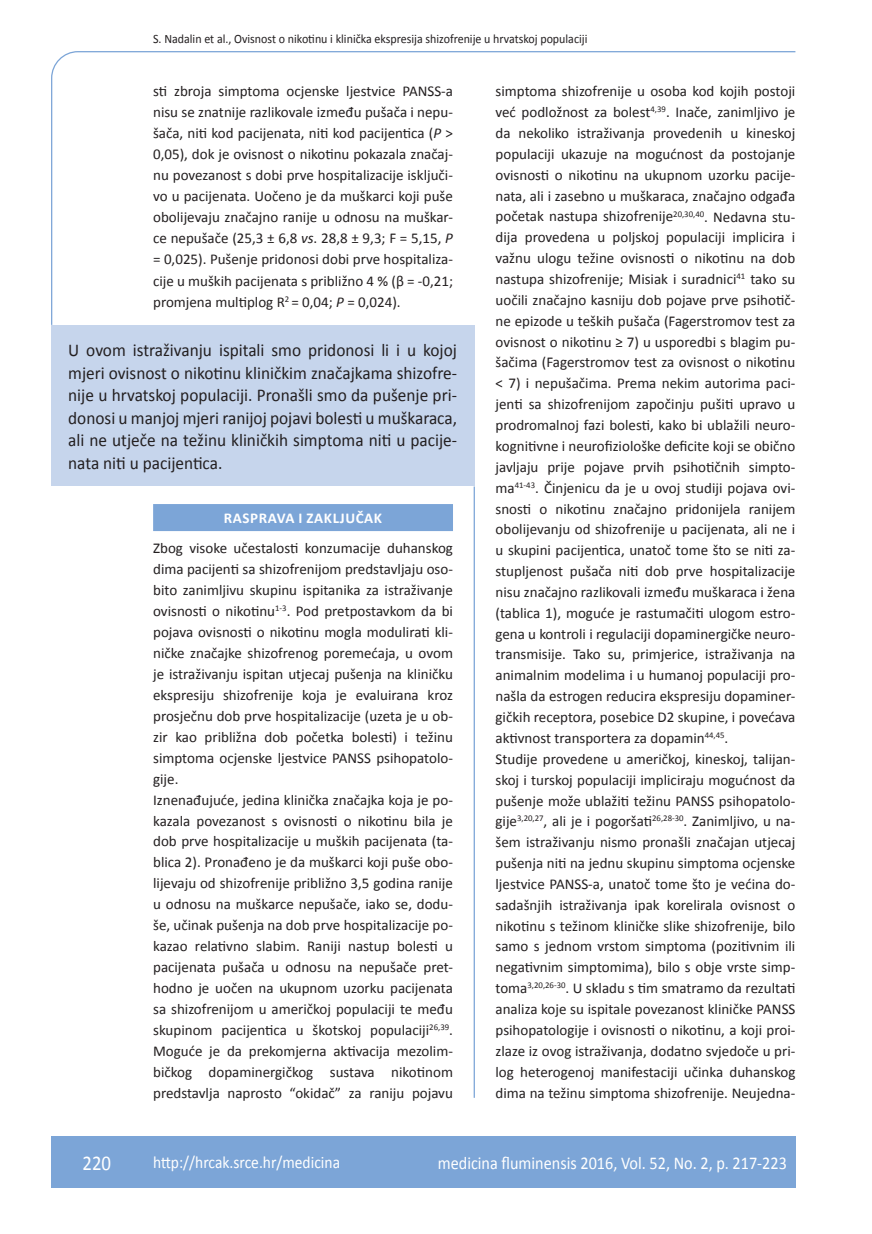
<style>
.page{position:relative;width:872px;height:1234px;background:#fff}
.page>*{position:absolute;margin:0;border:0;box-sizing:border-box;transform-origin:0 0}
.t1{font:21px "Calibri";color:#fff;scale:.9 1}
.t2{font:18px/22.5px "Calibri";color:#231f20;text-align:justify;scale:.96 1}
.t3{font:18px "Calibri";color:#fff;scale:.9 1}
.t4{font:17.25px "Calibri";color:#fff;scale:.9 1}
.t5{font:15px/20.9px "Calibri";color:#231f20}
.t6{font:700 15px "Calibri";letter-spacing:.04em;color:#fff}
.t7{font:12.75px "Calibri";color:#231f20;scale:.94 1}
.s1{font-style:italic}
</style>
<div class="page">
<svg style="left:51px;top:51px;width:745px;height:275px"></svg>
<hr style="left:473px;top:486px;width:2px;height:611px;background:#7ca5d7">
<div style="left:51px;top:1135px;width:744px;height:51px;background:#7ca5d7"></div>
<div style="left:51px;top:325px;width:423px;height:161px;background:#c6d5ec"></div>
<div style="left:153px;top:504px;width:300px;height:27px;background:#7ca5d7"></div>
<p class="t7" style="left:153px;top:30px;width:463px">S. Nadalin et al., Ovisnost o nikotinu i klinička ekspresija shizofrenije u hrvatskoj populaciji</p>
<p class="t5" style="left:153px;top:80px;width:301px;text-align:justify">sti zbroja simptoma ocjenske ljestvice PANSS-a nisu se znatnije razlikovale između pušača i nepu&shy;šača, niti kod pacijenata, niti kod pacijentica (<span class="s1">P</span> &gt; 0,05), dok je ovisnost o nikotinu pokazala značaj&shy;nu povezanost s dobi prve hospitalizacije isključi&shy;vo u pacijenata. Uočeno je da muškarci koji puše obolijevaju značajno ranije u odnosu na muškar&shy;ce nepušače (25,3 ± 6,8 <span class="s1">vs</span>. 28,8 ± 9,3; F = 5,15, <span class="s1">P </span>= 0,025). Pušenje pridonosi dobi prve hospitaliza&shy;cije u muških pacijenata s približno 4 % (β = -0,21; promjena multiplog R<sup>2</sup> = 0,04; <span class="s1">P</span> = 0,024).</p>
<p class="t5" style="left:495px;top:80px;width:301px">simptoma shizofrenije u osoba kod kojih postoji već podložnost za bolest<sup>4,39</sup>. Inače, zanimljivo je da nekoliko istraživanja provedenih u kineskoj populaciji ukazuje na mogućnost da postojanje ovisnosti o nikotinu na ukupnom uzorku pacije&shy;nata, ali i zasebno u muškaraca, značajno odgađa početak nastupa shizofrenije<sup>20,30,40</sup>. Nedavna stu&shy;dija provedena u poljskoj populaciji implicira i važnu ulogu težine ovisnosti o nikotinu na dob nastupa shizofrenije; Misiak i suradnici<sup>41</sup> tako su uočili značajno kasniju dob pojave prve psihotič&shy;ne epizode u teških pušača (Fagerstromov test za ovisnost o nikotinu ≥ 7) u usporedbi s blagim pu&shy;šačima (Fagerstromov test za ovisnost o nikotinu &lt; 7) i nepušačima. Prema nekim autorima paci&shy;jenti sa shizofrenijom započinju pušiti upravo u prodromalnoj fazi bolesti, kako bi ublažili neuro&shy;kognitivne i neurofiziološke deficite koji se obično javljaju prije pojave prvih psihotičnih simpto&shy;ma<sup>41-43</sup>. Činjenicu da je u ovoj studiji pojava ovi&shy;snosti o nikotinu značajno pridonijela ranijem obolijevanju od shizofrenije u pacijenata, ali ne i u skupini pacijentica, unatoč tome što se niti za&shy;stupljenost pušača niti dob prve hospitalizacije nisu značajno razlikovali između muškaraca i žena (tablica 1), moguće je rastumačiti ulogom estro&shy;gena u kontroli i regulaciji dopaminergičke neuro&shy;transmisije. Tako su, primjerice, istraživanja na animalnim modelima i u humanoj populaciji pro&shy;našla da estrogen reducira ekspresiju dopaminer&shy;gičkih receptora, posebice D2 skupine, i povećava aktivnost transportera za dopamin<sup>44,45</sup>.<br>Studije provedene u američkoj, kineskoj, talijan&shy;skoj i turskoj populaciji impliciraju mogućnost da pušenje može ublažiti težinu PANSS psihopatolo&shy;gije<sup>3,20,27</sup>, ali je i pogoršati<sup>26,28-30</sup>. Zanimljivo, u na&shy;šem istraživanju nismo pronašli značajan utjecaj pušenja niti na jednu skupinu simptoma ocjenske ljestvice PANSS-a, unatoč tome što je većina do&shy;sadašnjih istraživanja ipak korelirala ovisnost o nikotinu s težinom kliničke slike shizofrenije, bilo samo s jednom vrstom simptoma (pozitivnim ili negativnim simptomima), bilo s obje vrste simp&shy;toma<sup>3,20,26-30</sup>. U skladu s tim smatramo da rezultati analiza koje su ispitale povezanost kliničke PANSS psihopatologije i ovisnosti o nikotinu, a koji proi&shy;zlaze iz ovog istraživanja, dodatno svjedoče u pri&shy;log heterogenoj manifestaciji učinka duhanskog dima na težinu simptoma shizofrenije. Neujedna-</p>
<p class="t2" style="left:68px;top:338px;width:407px">U ovom istraživanju ispitali smo pridonosi li i u kojoj mjeri ovisnost o nikotinu kliničkim značajkama shizofre&shy;nije u hrvatskoj populaciji. Pronašli smo da pušenje pri&shy;donosi u manjoj mjeri ranijoj pojavi bolesti u muškaraca, ali ne utječe na težinu kliničkih simptoma niti u pacije&shy;nata niti u pacijentica.</p>
<p class="t6" style="left:224px;top:508px;width:160px">RASPRAVA I ZAKLJUČAK</p>
<p class="t5" style="left:153px;top:537px;width:301px">Zbog visoke učestalosti konzumacije duhanskog dima pacijenti sa shizofrenijom predstavljaju oso&shy;bito zanimljivu skupinu ispitanika za istraživanje ovisnosti o nikotinu<sup>1-3</sup>. Pod pretpostavkom da bi pojava ovisnosti o nikotinu mogla modulirati kli&shy;ničke značajke shizofrenog poremećaja, u ovom je istraživanju ispitan utjecaj pušenja na kliničku ekspresiju shizofrenije koja je evaluirana kroz prosječnu dob prve hospitalizacije (uzeta je u ob&shy;zir kao približna dob početka bolesti) i težinu simptoma ocjenske ljestvice PANSS psihopatolo&shy;gije.<br>Iznenađujuće, jedina klinička značajka koja je po&shy;kazala povezanost s ovisnosti o nikotinu bila je dob prve hospitalizacije u muških pacijenata (ta&shy;blica 2). Pronađeno je da muškarci koji puše obo&shy;lijevaju od shizofrenije približno 3,5 godina ranije u odnosu na muškarce nepušače, iako se, dodu&shy;še, učinak pušenja na dob prve hospitalizacije po&shy;kazao relativno slabim. Raniji nastup bolesti u pacijenata pušača u odnosu na nepušače pret&shy;hodno je uočen na ukupnom uzorku pacijenata sa shizofrenijom u američkoj populaciji te među skupinom pacijentica u škotskoj populaciji<sup>26,39</sup>.<br>Moguće je da prekomjerna aktivacija mezolim&shy;bičkog dopaminergičkog sustava nikotinom predstavlja naprosto “okidač” za raniju pojavu</p>
<h1 class="t1" style="left:82px;top:1149px;width:33px">220</h1>
<p class="t4" style="left:153px;top:1150px;width:209px">http://hrcak.srce.hr/medicina</p>
<p class="t3" style="left:438px;top:1151px;width:389px">medicina fluminensis 2016, Vol. 52, No. 2, p. 217-223</p>
</div>
